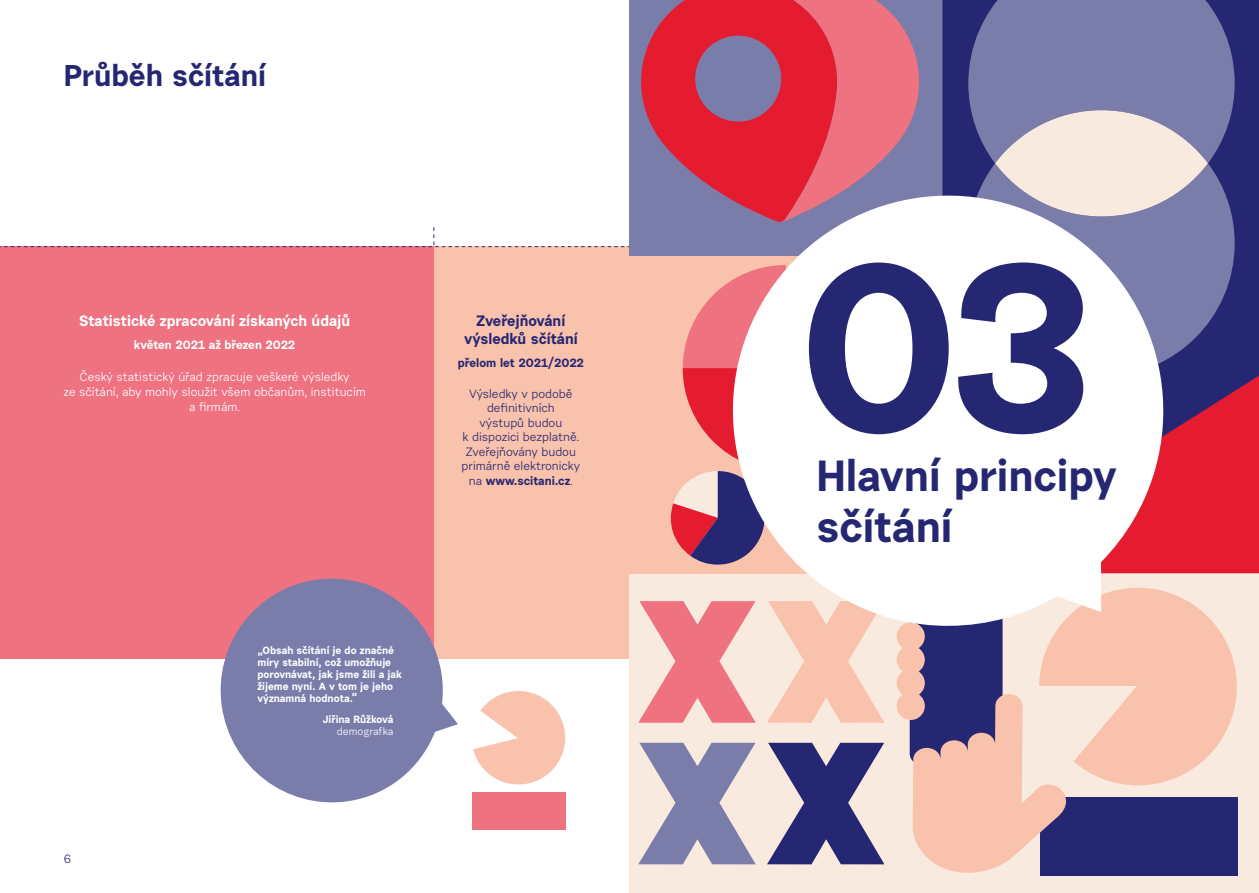
<style>
.page{position:relative;width:1259px;height:893px;background:#fff}
.page>*{position:absolute;margin:0;border:0;box-sizing:border-box;transform-origin:0 0}
.t1{font:700 238.5px "Urban Grotesk Re Bo";color:#252772}
.t2{font:700 43.5px/50.8px "Urban Grotesk Re Bo";color:#252772}
.t3{font:700 30px "Urban Grotesk Re Bo";color:#252772}
.t4{font:700 15px "Urban Grotesk Re Bo";color:#fff}
.t5{font:700 15px/18px "Urban Grotesk Re Bo";color:#252772;text-align:center}
.t6{font:12px/14.4px "Urban Grotesk Re Bo";color:#252772;text-align:center}
.t7{font:12px/15px "Urban Grotesk Re Bo";color:#fff;text-align:center}
.t8{font:700 12px "Urban Grotesk Re Bo";letter-spacing:-.005em;color:#fff}
.t9{font:700 12px "Urban Grotesk Re Bo";color:#252772}
.t10{font:700 10.5px/12px "Urban Grotesk Re Bo";color:#fff}
.t11{font:10.5px "Urban Grotesk Re Bo";color:#fff}
.s1{font-weight:700}
</style>
<div class="page">
<div style="left:0;top:247px;width:434px;height:412px;background:#ee7280"></div>
<div style="left:434px;top:247px;width:216px;height:412px;background:#f9c2ac"></div>
<div style="left:472px;top:792px;width:94px;height:37px;background:#ee7280"></div>
<svg style="left:473px;top:691px;width:93px;height:94px"></svg>
<svg style="left:220px;top:578px;width:238px;height:225px;fill:#7a7daa"></svg>
<svg style="left:0;top:227px;width:629px;height:20px"></svg>
<div style="left:630px;top:572px;width:629px;height:321px;background:#f9eadf"></div>
<div style="left:1040px;top:797px;width:198px;height:78px;background:#252772"></div>
<svg style="left:896px;top:605px;width:340px;height:268px"></svg>
<svg style="left:638px;top:601px;width:118px;height:122px"></svg>
<svg style="left:767px;top:637px;width:117px;height:86px"></svg>
<svg style="left:638px;top:743px;width:118px;height:121px"></svg>
<svg style="left:767px;top:743px;width:117px;height:121px"></svg>
<div style="left:629px;top:0;width:324px;height:256px;background:#7a7daa"></div>
<svg style="left:837px;top:0;width:82px;height:165px"></svg>
<svg style="left:641px;top:0;width:196px;height:180px;fill:#e51b2f"></svg>
<div style="left:629px;top:256px;width:313px;height:317px;background:#f9c2ac"></div>
<div style="left:942px;top:0;width:317px;height:362px;background:#252772"></div>
<svg style="left:671px;top:308px;width:31px;height:254px"></svg>
<svg style="left:1193px;top:362px;width:66px;height:211px;background:#cc1c37"></svg>
<svg style="left:968px;top:163px;width:266px;height:213px;background:#585b93"></svg>
<svg style="left:968px;top:0;width:266px;height:163px;background:#7275a5"></svg>
<div style="left:995px;top:110px;width:213px;height:106px;background:#f9eadf;border-radius:50%"></div>
<svg style="left:702px;top:165px;width:491px;height:472px;fill:#fff"></svg>
<h3 class="t3" style="left:64px;top:56px;width:204px">Průběh sčítání</h3>
<h3 class="t4" style="left:79px;top:311px;width:272px">Statistické zpracování získaných údajů</h3>
<p class="t8" style="left:134px;top:337px;width:163px">květen 2021 až březen 2022</p>
<p class="t7" style="left:64px;top:369px;width:304px">Český statistický úřad zpracuje veškeré výsledky<br>ze sčítání, aby mohly sloužit všem občanům, institucím a firmám.</p>
<h3 class="t5" style="left:464px;top:311px;width:115px">Zveřejňování výsledků sčítání</h3>
<p class="t9" style="left:458px;top:355px;width:128px">přelom let 2021/2022</p>
<p class="t6" style="left:462px;top:387px;width:120px">Výsledky v podobě definitivních<br>výstupů budou<br>k dispozici bezplatně.<br>Zveřejňovány budou primárně elektronicky na <span class="s1">www.scitani.cz</span>.</p>
<p class="t6" style="left:64px;top:852px;width:9px">6</p>
<p class="t10" style="left:257px;top:644px;width:146px">„Obsah sčítání je do značné míry stabilní, což umožňuje porovnávat, jak jsme žili a jak žijeme nyní. A v tom je jeho významná hodnota.“</p>
<p class="t10" style="left:323px;top:713px;width:72px">Jiřina Růžková</p>
<p class="t11" style="left:337px;top:724px;width:58px">demografka</p>
<h1 class="t1" style="left:798px;top:196px;width:296px">03</h1>
<h2 class="t2" style="left:816px;top:449px;width:302px">Hlavní principy sčítání</h2>
</div>
